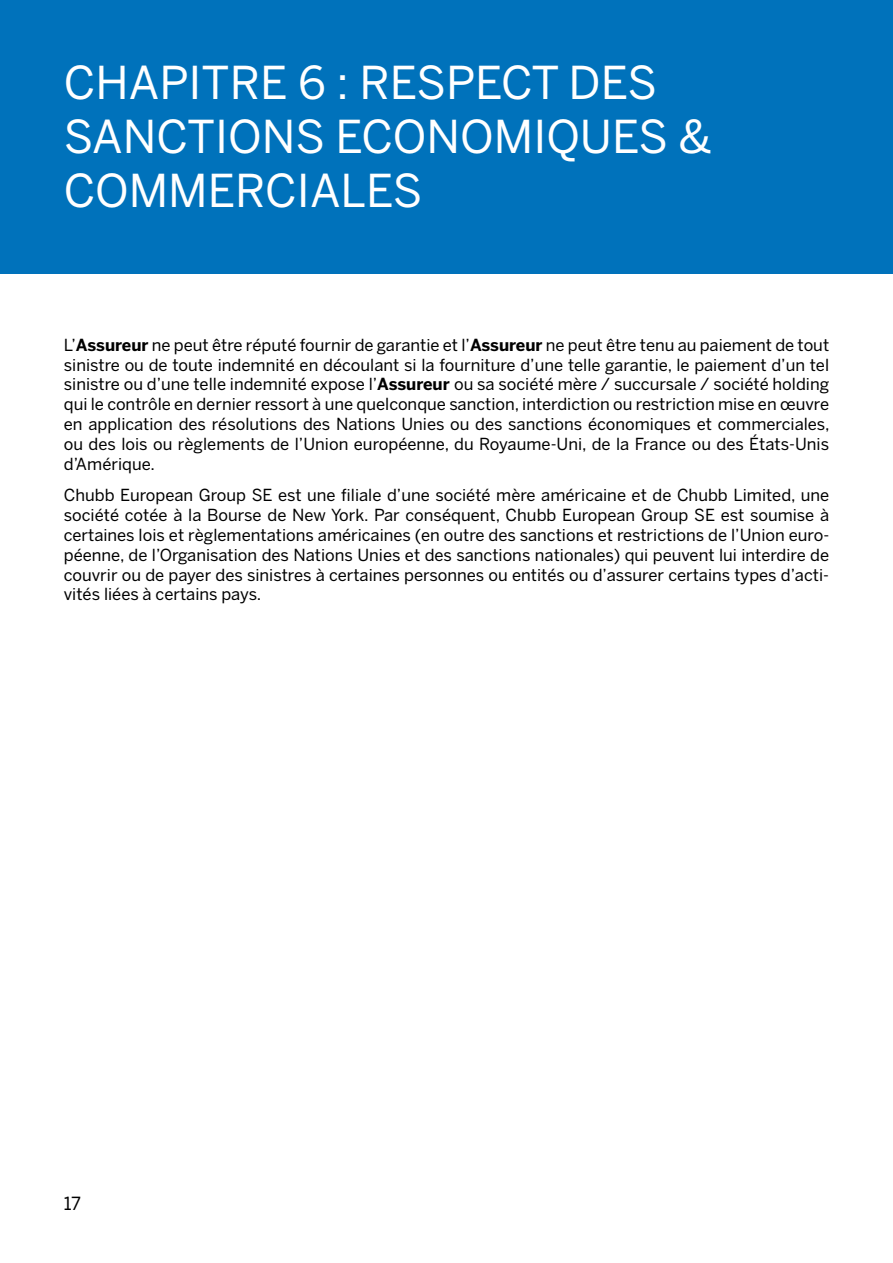
<style>
.page{position:relative;width:893px;height:1263px;background:#fff}
.page>*{position:absolute;margin:0;border:0;box-sizing:border-box;transform-origin:0 0}
.t1{font:45px/54px "Benton Sans";color:#fff}
.t2{font:18px "Benton Sans";color:#000}
.t3{font:16.5px/19.8px "Benton Sans";color:#000;text-align:justify}
.s1{font-weight:700}
</style>
<div class="page">
<div style="left:0;top:0;width:893px;height:274px;background:#0072bb"></div>
<h1 class="t1" style="left:64px;top:55px;width:649px">CHAPITRE 6 : RESPECT DES<br>SANCTIONS ECONOMIQUES &amp;<br>COMMERCIALES</h1>
<p class="t3" style="left:64px;top:335px;width:767px">L’<span class="s1">Assureur</span> ne peut être réputé fournir de garantie et l’<span class="s1">Assureur</span> ne peut être tenu au paiement de tout sinistre ou de toute indemnité en découlant si la fourniture d’une telle garantie, le paiement d’un tel sinistre ou d’une telle indemnité expose l’<span class="s1">Assureur</span> ou sa société mère / succursale / société holding qui le contrôle en dernier ressort à une quelconque sanction, interdiction ou restriction mise en œuvre en application des résolutions des Nations Unies ou des sanctions économiques et commerciales, ou des lois ou règlements de l’Union européenne, du Royaume-Uni, de la France ou des États-Unis d’Amérique.</p>
<p class="t3" style="left:64px;top:485px;width:767px">Chubb European Group SE est une filiale d’une société mère américaine et de Chubb Limited, une société cotée à la Bourse de New York. Par conséquent, Chubb European Group SE est soumise à certaines lois et règlementations américaines (en outre des sanctions et restrictions de l’Union euro&shy;péenne, de l’Organisation des Nations Unies et des sanctions nationales) qui peuvent lui interdire de couvrir ou de payer des sinistres à certaines personnes ou entités ou d’assurer certains types d’acti&shy;vités liées à certains pays.</p>
<p class="t2" style="left:64px;top:1192px;width:19px">17</p>
</div>
